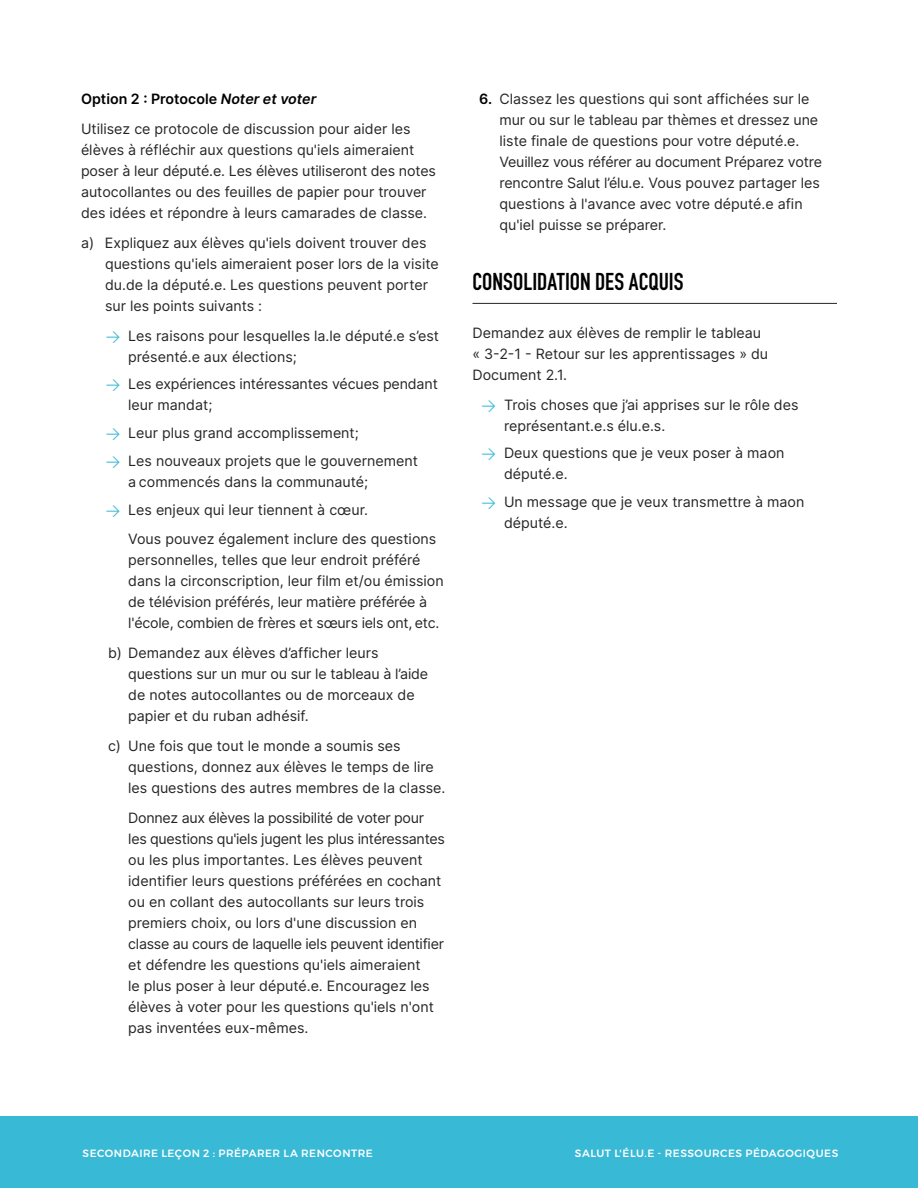
<style>
.page{position:relative;width:918px;height:1188px;background:#fff}
.page>*{position:absolute;margin:0;border:0;box-sizing:border-box;transform-origin:0 0}
.H3_-_Underline{font:700 24px "DIN Condensed";color:#000}
.Body_-_Indented{font:14.25px/21px "Inter";color:#252627}
.Body{font:14.25px/21px "Inter";color:#252627}
.Body-2{font:600 14.25px "Inter";color:#000}
.t1{font:500 10.5px "Montserrat";letter-spacing:.05em;color:#fff}
.s1{font-style:italic}
.s2{font-family:"DIN Pro";color:#38b9d5}
.s3{font-weight:600;color:#000}
</style>
<div class="page">
<hr style="left:472px;top:303px;width:365px;height:1px;background:#252627">
<div style="left:0;top:1116px;width:918px;height:72px;background:#38b9d5"></div>
<p class="Body-2" style="left:81px;top:88px;width:237px">Option 2 : Protocole <span class="s1">Noter et voter</span></p>
<p class="Body" style="left:81px;top:118px;width:357px">Utilisez ce protocole de discussion pour aider les élèves à réfléchir aux questions qu'iels aimeraient poser à leur député.e. Les élèves utiliseront des notes autocollantes ou des feuilles de papier pour trouver des idées et répondre à leurs camarades de classe.</p>
<p class="Body_-_Indented" style="left:105px;top:232px;width:335px;text-indent:-24px">a) Expliquez aux élèves qu'iels doivent trouver des questions qu'iels aimeraient poser lors de la visite du.de la député.e. Les questions peuvent porter sur les points suivants :</p>
<p class="Body_-_Indented" style="left:128px;top:325px;width:312px;text-indent:-22px"><span class="s2">→</span> Les raisons pour lesquelles la.le député.e s’est présenté.e aux élections;</p>
<p class="Body_-_Indented" style="left:128px;top:373px;width:311px;text-indent:-22px"><span class="s2">→</span> Les expériences intéressantes vécues pendant leur mandat;</p>
<p class="Body_-_Indented" style="left:106px;top:422px;width:255px"><span class="s2">→</span> Leur plus grand accomplissement;</p>
<p class="Body_-_Indented" style="left:128px;top:450px;width:291px;text-indent:-22px"><span class="s2">→</span> Les nouveaux projets que le gouvernement a commencés dans la communauté;</p>
<p class="Body_-_Indented" style="left:106px;top:499px;width:264px"><span class="s2">→</span> Les enjeux qui leur tiennent à cœur.</p>
<p class="Body_-_Indented" style="left:128px;top:528px;width:317px">Vous pouvez également inclure des questions personnelles, telles que leur endroit préféré dans la circonscription, leur film et/ou émission de télévision préférés, leur matière préférée à l'école, combien de frères et sœurs iels ont, etc.</p>
<p class="Body_-_Indented" style="left:128px;top:642px;width:302px;text-indent:-20px">b) Demandez aux élèves d’afficher leurs questions sur un mur ou sur le tableau à l’aide de notes autocollantes ou de morceaux de papier et du ruban adhésif.</p>
<p class="Body_-_Indented" style="left:128px;top:735px;width:319px;text-indent:-20px">c) Une fois que tout le monde a soumis ses questions, donnez aux élèves le temps de lire les questions des autres membres de la classe.</p>
<p class="Body_-_Indented" style="left:128px;top:807px;width:318px">Donnez aux élèves la possibilité de voter pour les questions qu'iels jugent les plus intéressantes ou les plus importantes. Les élèves peuvent identifier leurs questions préférées en cochant ou en collant des autocollants sur leurs trois premiers choix, ou lors d'une discussion en classe au cours de laquelle iels peuvent identifier et défendre les questions qu'iels aimeraient<br>le plus poser à leur député.e. Encouragez les élèves à voter pour les questions qu'iels n'ont pas inventées eux-mêmes.</p>
<p class="Body_-_Indented" style="left:500px;top:88px;width:324px;text-indent:-20px"><span class="s3">6.</span> Classez les questions qui sont affichées sur le mur ou sur le tableau par thèmes et dressez une liste finale de questions pour votre député.e.<br>Veuillez vous référer au document Préparez votre rencontre Salut l’élu.e. Vous pouvez partager les questions à l'avance avec votre député.e afin qu'iel puisse se préparer.</p>
<p class="H3_-_Underline" style="left:472px;top:265px;width:213px">CONSOLIDATION DES ACQUIS</p>
<p class="Body" style="left:472px;top:322px;width:297px">Demandez aux élèves de remplir le tableau « 3-2-1 - Retour sur les apprentissages » du<br>Document 2.1.</p>
<p class="Body_-_Indented" style="left:504px;top:394px;width:296px;text-indent:-22px"><span class="s2">→</span> Trois choses que j’ai apprises sur le rôle des représentant.e.s élu.e.s.</p>
<p class="Body_-_Indented" style="left:504px;top:442px;width:282px;text-indent:-22px"><span class="s2">→</span> Deux questions que je veux poser à maon député.e.</p>
<p class="Body_-_Indented" style="left:504px;top:491px;width:302px;text-indent:-22px"><span class="s2">→</span> Un message que je veux transmettre à maon député.e.</p>
<p class="t1" style="left:83px;top:1145px;width:292px">SECONDAIRE LEÇON 2 : PRÉPARER LA RENCONTRE</p>
<p class="t1" style="left:575px;top:1145px;width:265px">SALUT L'ÉLU.E - RESSOURCES PÉDAGOGIQUES</p>
</div>
